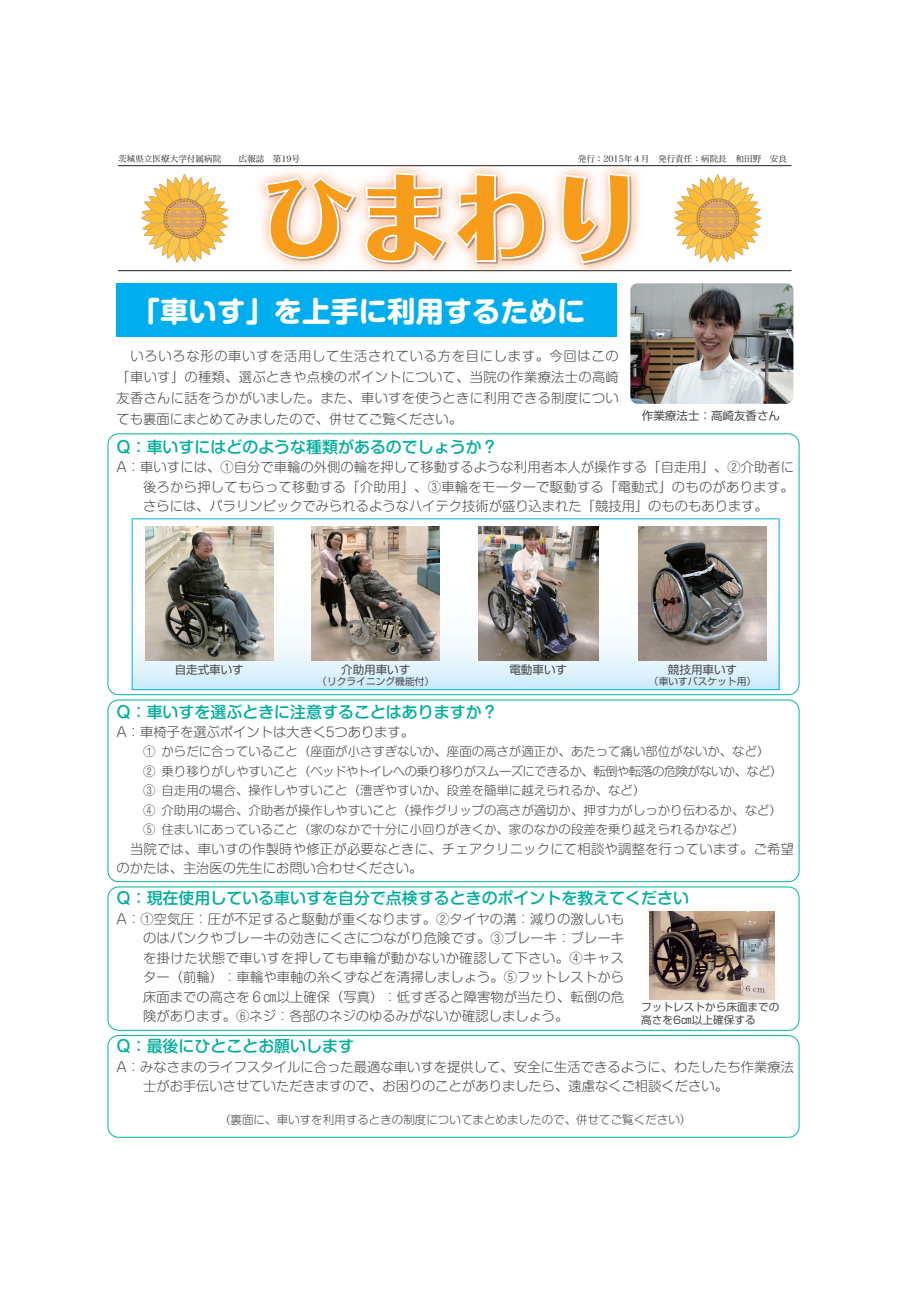
<style>
.page{position:relative;width:911px;height:1290px;background:#fff}
.page>*{position:absolute;margin:0;border:0;box-sizing:border-box;transform-origin:0 0}
.t1{font:800 95.62px "Folk Pro";color:#f89c1c}
.t2{font:700 28.38px "Shin M Go Pro";color:#fff}
.t3{font:500 16px "Shin M Go Pr 6 N";color:#00ae9d}
.t4{font:300 13.25px/19.5px "Shin M Go Pr 6 N";color:#4b4c4d;text-align:justify}
.t5{font:300 13.25px/19.5px "Shin M Go Pr 6 N";letter-spacing:.02em;color:#4b4c4d}
.t6{font:300 12.38px/19.5px "Shin M Go Pr 6 N";color:#4b4c4d}
.t7{font:300 11.5px "Shin M Go Pr 6 N";color:#4b4c4d}
.t8{font:11.5px "Shin Go Pro";color:#4b4c4d}
.t9{font:10.62px/13.2px "Shin Go Pro";color:#4b4c4d}
.t10{font:9.75px "Shin Go Pro";color:#4b4c4d}
.t11{font:8.62px "Hira Min Pro W3";color:#231f20}
</style>
<div class="page">
<div style="left:108px;top:433px;width:691px;height:262px;border:1px solid #00b59d;border-radius:11px"></div>
<div style="left:108px;top:700px;width:691px;height:182px;border:1px solid #00b59d;border-radius:11px"></div>
<div style="left:108px;top:886px;width:691px;height:144px;border:1px solid #00b59d;border-radius:11px"></div>
<div style="left:108px;top:1035px;width:691px;height:102px;border:1px solid #00b59d;border-radius:11px"></div>
<svg style="left:134px;top:526px;width:643px;height:162px"></svg>
<div style="left:132px;top:518px;width:647px;height:172px;border:1px solid #00aeef"></div>
<hr style="left:118px;top:165px;width:673px;height:1px;background:#231f20">
<hr style="left:118px;top:270px;width:673px;height:1px;background:#231f20">
<img style="left:243px;top:165px;width:420px;height:128px">
<svg style="left:263px;top:171px;width:284px;height:95px"></svg>
<svg style="left:560px;top:171px;width:73px;height:96px"></svg>
<img style="left:141px;top:174px;width:87px;height:88px">
<img style="left:675px;top:174px;width:86px;height:88px">
<img style="left:630px;top:283px;width:163px;height:121px">
<div style="left:116px;top:283px;width:500px;height:53px;background:#00aeef"></div>
<img style="left:145px;top:527px;width:128px;height:133px">
<img style="left:312px;top:527px;width:127px;height:133px">
<img style="left:478px;top:527px;width:120px;height:133px">
<img style="left:638px;top:527px;width:128px;height:133px">
<img style="left:650px;top:911px;width:124px;height:88px">
<p class="t11" style="left:118px;top:151px;width:183px">茨城県立医療大学付属病院　　広報誌　第19号</p>
<p class="t11" style="left:578px;top:151px;width:211px">発行：2015年４月　発行責任：病院長　和田野　安良</p>
<h1 class="t1" style="left:261px;top:136px;width:384px">ひまわり</h1>
<h2 class="t2" style="left:132px;top:288px;width:455px">「車いす」を上手に利用するために</h2>
<p class="t4" style="left:117px;top:345px;width:504px;line-height:20.9px">　いろいろな形の車いすを活用して生活されている方を目にします。今回はこの「車いす」の種類、選ぶときや点検のポイントについて、当院の作業療法士の高崎友香さんに話をうかがいました。また、車いすを使うときに利用できる制度についても裏面にまとめてみましたので、併せてご覧ください。</p>
<p class="t3" style="left:117px;top:433px;width:382px">Q：車いすにはどのような種類があるのでしょうか？</p>
<p class="t4" style="left:143px;top:457px;width:652px;text-indent:-27px">A：車いすには、①自分で車輪の外側の輪を押して移動するような利用者本人が操作する「自走用」、②介助者に後ろから押してもらって移動する「介助用」、③車輪をモーターで駆動する「電動式」のものがあります。さらには、パラリンピックでみられるようなハイテク技術が盛り込まれた「競技用」のものもあります。</p>
<p class="t8" style="left:642px;top:406px;width:140px">作業療法士：高崎友香さん</p>
<p class="t8" style="left:175px;top:660px;width:71px">自走式車いす</p>
<p class="t8" style="left:341px;top:660px;width:71px">介助用車いす</p>
<p class="t10" style="left:317px;top:673px;width:118px">（リクライニング機能付）</p>
<p class="t8" style="left:509px;top:660px;width:59px">電動車いす</p>
<p class="t8" style="left:668px;top:660px;width:71px">競技用車いす</p>
<p class="t10" style="left:649px;top:673px;width:109px">（車いすバスケット用）</p>
<p class="t3" style="left:117px;top:698px;width:382px">Q：車いすを選ぶときに注意することはありますか？</p>
<p class="t4" style="left:117px;top:721px;width:299px">A：車椅子を選ぶポイントは大きく5つあります。</p>
<p class="t6" style="left:143px;top:741px;width:641px">① からだに合っていること（座面が小さすぎないか、座面の高さが適正か、あたって痛い部位がないか、など）② 乗り移りがしやすいこと（ベッドやトイレへの乗り移りがスムーズにできるか、転倒や転落の危険がないか、など）③ 自走用の場合、操作しやすいこと（漕ぎやすいか、段差を簡単に越えられるか、など）<br>④ 介助用の場合、介助者が操作しやすいこと（操作グリップの高さが適切か、押す力がしっかり伝わるか、など）⑤ 住まいにあっていること（家のなかで十分に小回りがきくか、家のなかの段差を乗り越えられるかなど）</p>
<p class="t5" style="left:117px;top:838px;width:679px">　当院では、車いすの作製時や修正が必要なときに、チェアクリニックにて相談や調整を行っています。ご希望のかたは、主治医の先生にお問い合わせください。</p>
<p class="t3" style="left:117px;top:885px;width:574px">Q：現在使用している車いすを自分で点検するときのポイントを教えてください</p>
<p class="t4" style="left:143px;top:908px;width:482px;text-indent:-27px">A：①空気圧：圧が不足すると駆動が重くなります。②タイヤの溝：減りの激しいものはパンクやブレーキの効きにくさにつながり危険です。③ブレーキ：ブレーキを掛けた状態で車いすを押しても車輪が動かないか確認して下さい。④キャスター（前輪）：車輪や車軸の糸くずなどを清掃しましょう。⑤フットレストから床面までの高さを６㎝以上確保（写真）：低すぎると障害物が当たり、転倒の危険があります。⑥ネジ：各部のネジのゆるみがないか確認しましょう。</p>
<p class="t3" style="left:117px;top:1033px;width:239px">Q：最後にひとことお願いします</p>
<p class="t4" style="left:143px;top:1056px;width:652px;text-indent:-27px">A：みなさまのライフスタイルに合った最適な車いすを提供して、安全に生活できるように、わたしたち作業療法士がお手伝いさせていただきますので、お困りのことがありましたら、遠慮なくご相談ください。</p>
<p class="t7" style="left:219px;top:1110px;width:474px">（裏面に、車いすを利用するときの制度についてまとめましたので、併せてご覧ください）</p>
<p class="t9" style="left:641px;top:999px;width:140px">フットレストから床面までの高さを6㎝以上確保する</p>
</div>
